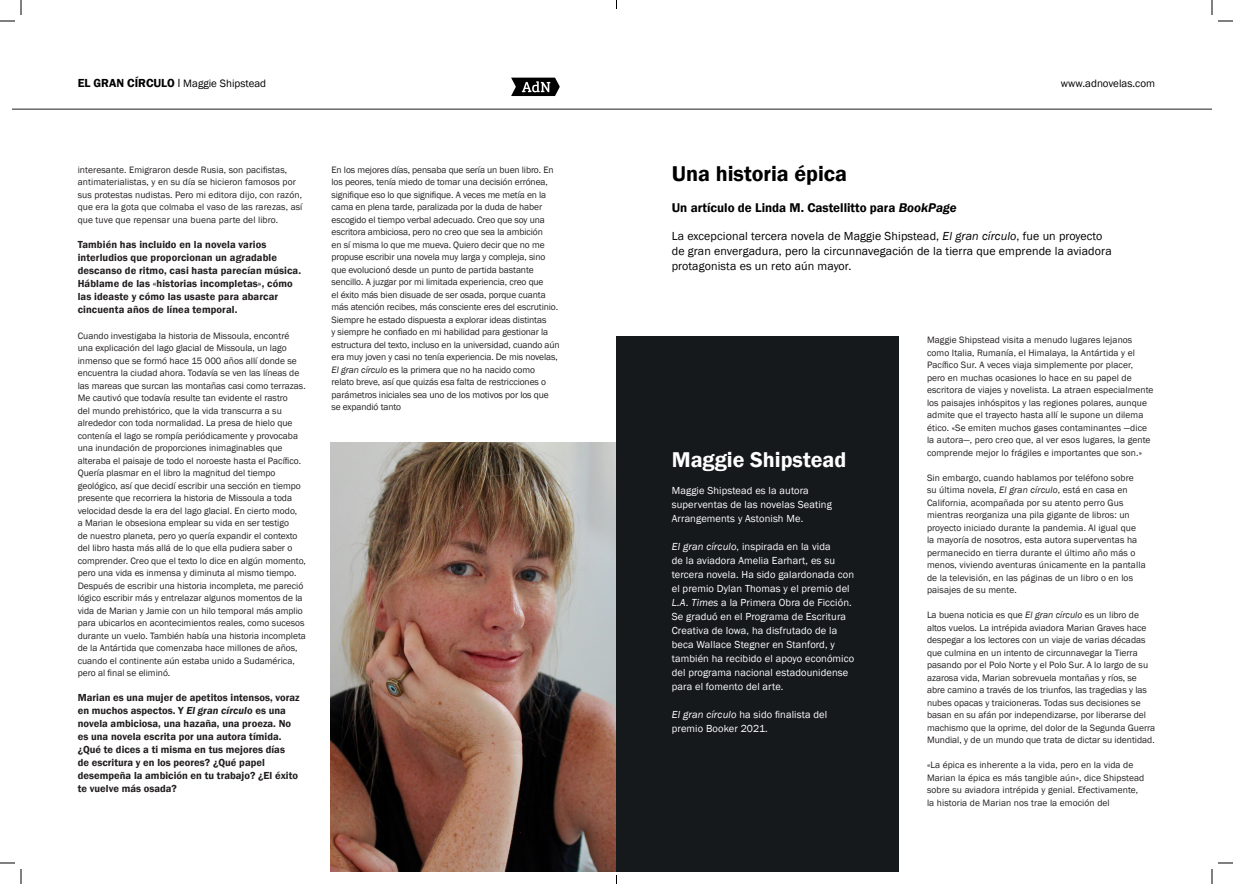
<style>
.page{position:relative;width:1233px;height:884px;background:#fff}
.page>*{position:absolute;margin:0;border:0;box-sizing:border-box;transform-origin:0 0}
.t1{font:600 22px "Franklin Gothic";color:#000001}
.t2{font:600 22px "Franklin Gothic";color:#fff}
.t3{font:600 13px "Franklin Gothic";color:#000001}
.t4{font:12px/15px "Franklin Gothic";letter-spacing:.01em;color:#000001}
.t5{font:11px "Franklin Gothic";color:#000001}
.t6{font:600 10.5px/13px "Franklin Gothic";letter-spacing:.005em;color:#231f20}
.t7{font:10.5px/14px "Franklin Gothic";letter-spacing:.01em;color:#fff}
.t8{font:9.5px/12.5px "Franklin Gothic";color:#231f20}
.s1{font-weight:600;font-size:12px}
.s2{font-family:"Benton Sans"}
.s3{font-style:italic}
</style>
<div class="page">
<svg style="left:511px;top:78px;width:49px;height:18px"></svg>
<hr style="left:12px;top:109px;width:1200px;height:1px;background:#231f20">
<img style="left:330px;top:442px;width:286px;height:429px">
<div style="left:616px;top:336px;width:282px;height:535px;background:#15191c"></div>
<svg style="left:1218px;top:20px;width:15px;height:2px"></svg>
<svg style="left:1218px;top:862px;width:15px;height:2px"></svg>
<svg style="left:0;top:0;width:22px;height:22px"></svg>
<svg style="left:0;top:862px;width:22px;height:22px"></svg>
<svg style="left:1211px;top:0;width:1px;height:15px"></svg>
<svg style="left:1211px;top:869px;width:1px;height:15px"></svg>
<p class="t5" style="left:78px;top:76px;width:190px"><span class="s1">EL GRAN CÍRCULO</span> <span class="s2">I</span> Maggie Shipstead</p>
<p class="t5" style="left:1061px;top:76px;width:96px">www.adnovelas.com</p>
<p class="t8" style="left:78px;top:164px;width:226px">interesante. Emigraron desde Rusia, son pacifistas, antimaterialistas, y en su día se hicieron famosos por sus protestas nudistas. Pero mi editora dijo, con razón, que era la gota que colmaba el vaso de las rarezas, así que tuve que repensar una buena parte del libro.</p>
<p class="t6" style="left:78px;top:238px;width:225px">También has incluido en la novela varios interludios que proporcionan un agradable descanso de ritmo, casi hasta parecían música.<br>Háblame de las «historias incompletas», cómo las ideaste y cómo las usaste para abarcar cincuenta años de línea temporal.</p>
<p class="t8" style="left:78px;top:330px;width:230px">Cuando investigaba la historia de Missoula, encontré una explicación del lago glacial de Missoula, un lago inmenso que se formó hace 15 000 años allí donde se encuentra la ciudad ahora. Todavía se ven las líneas de las mareas que surcan las montañas casi como terrazas.<br>Me cautivó que todavía resulte tan evidente el rastro<br>del mundo prehistórico, que la vida transcurra a su alrededor con toda normalidad. La presa de hielo que contenía el lago se rompía periódicamente y provocaba una inundación de proporciones inimaginables que alteraba el paisaje de todo el noroeste hasta el Pacífico.<br>Quería plasmar en el libro la magnitud del tiempo geológico, así que decidí escribir una sección en tiempo presente que recorriera la historia de Missoula a toda velocidad desde la era del lago glacial. En cierto modo,<br>a Marian le obsesiona emplear su vida en ser testigo<br>de nuestro planeta, pero yo quería expandir el contexto del libro hasta más allá de lo que ella pudiera saber o comprender. Creo que el texto lo dice en algún momento, pero una vida es inmensa y diminuta al mismo tiempo.<br>Después de escribir una historia incompleta, me pareció lógico escribir más y entrelazar algunos momentos de la vida de Marian y Jamie con un hilo temporal más amplio para ubicarlos en acontecimientos reales, como sucesos durante un vuelo. También había una historia incompleta de la Antártida que comenzaba hace millones de años, cuando el continente aún estaba unido a Sudamérica, pero al final se eliminó.</p>
<p class="t6" style="left:78px;top:691px;width:223px">Marian es una mujer de apetitos intensos, voraz en muchos aspectos. Y <span class="s3">El gran círculo</span> es una novela ambiciosa, una hazaña, una proeza. No es una novela escrita por una autora tímida. ¿Qué te dices a ti misma en tus mejores días<br>de escritura y en los peores? ¿Qué papel desempeña la ambición en tu trabajo? ¿El éxito te vuelve más osada?</p>
<p class="t8" style="left:331px;top:164px;width:230px">En los mejores días, pensaba que sería un buen libro. En los peores, tenía miedo de tomar una decisión errónea, signifique eso lo que signifique. A veces me metía en la cama en plena tarde, paralizada por la duda de haber escogido el tiempo verbal adecuado. Creo que soy una escritora ambiciosa, pero no creo que sea la ambición<br>en sí misma lo que me mueva. Quiero decir que no me propuse escribir una novela muy larga y compleja, sino que evolucionó desde un punto de partida bastante sencillo. A juzgar por mi limitada experiencia, creo que<br>el éxito más bien disuade de ser osada, porque cuanta más atención recibes, más consciente eres del escrutinio.<br>Siempre he estado dispuesta a explorar ideas distintas<br>y siempre he confiado en mi habilidad para gestionar la estructura del texto, incluso en la universidad, cuando aún era muy joven y casi no tenía experiencia. De mis novelas, <span class="s3">El gran círculo</span> es la primera que no ha nacido como relato breve, así que quizás esa falta de restricciones o parámetros iniciales sea uno de los motivos por los que se expandió tanto</p>
<p class="t1" style="left:672px;top:161px;width:177px">Una historia épica</p>
<p class="t3" style="left:672px;top:200px;width:286px">Un artículo de Linda M. Castellitto para <span class="s3">BookPage</span></p>
<p class="t4" style="left:672px;top:228px;width:441px">La excepcional tercera novela de Maggie Shipstead, <span class="s3">El gran círculo</span>, fue un proyecto de gran envergadura, pero la circunnavegación de la tierra que emprende la aviadora protagonista es un reto aún mayor.</p>
<p class="t2" style="left:672px;top:446px;width:176px">Maggie Shipstead</p>
<p class="t7" style="left:672px;top:484px;width:162px">Maggie Shipstead es la autora superventas de las novelas Seating<br>Arrangements y Astonish Me.</p>
<p class="t7" style="left:672px;top:540px;width:184px"><span class="s3">El gran círculo</span>, inspirada en la vida<br>de la aviadora Amelia Earhart, es su tercera novela. Ha sido galardonada con el premio Dylan Thomas y el premio del <span class="s3">L.A. Times</span> a la Primera Obra de Ficción.<br>Se graduó en el Programa de Escritura Creativa de Iowa, ha disfrutado de la beca Wallace Stegner en Stanford, y también ha recibido el apoyo económico del programa nacional estadounidense para el fomento del arte.</p>
<p class="t7" style="left:672px;top:708px;width:157px"><span class="s3">El gran círculo</span> ha sido finalista del premio Booker 2021.</p>
<p class="t8" style="left:927px;top:334px;width:228px">Maggie Shipstead visita a menudo lugares lejanos como Italia, Rumanía, el Himalaya, la Antártida y el Pacífico Sur. A veces viaja simplemente por placer, pero en muchas ocasiones lo hace en su papel de escritora de viajes y novelista. La atraen especialmente los paisajes inhóspitos y las regiones polares, aunque admite que el trayecto hasta allí le supone un dilema ético. «Se emiten muchos gases contaminantes —dice la autora—, pero creo que, al ver esos lugares, la gente comprende mejor lo frágiles e importantes que son.»</p>
<p class="t8" style="left:927px;top:471px;width:220px">Sin embargo, cuando hablamos por teléfono sobre su última novela, <span class="s3">El gran círculo</span>, está en casa en California, acompañada por su atento perro Gus mientras reorganiza una pila gigante de libros: un proyecto iniciado durante la pandemia. Al igual que la mayoría de nosotros, esta autora superventas ha permanecido en tierra durante el último año más o menos, viviendo aventuras únicamente en la pantalla de la televisión, en las páginas de un libro o en los paisajes de su mente.</p>
<p class="t8" style="left:927px;top:609px;width:230px">La buena noticia es que <span class="s3">El gran círculo</span> es un libro de altos vuelos. La intrépida aviadora Marian Graves hace despegar a los lectores con un viaje de varias décadas que culmina en un intento de circunnavegar la Tierra pasando por el Polo Norte y el Polo Sur. A lo largo de su azarosa vida, Marian sobrevuela montañas y ríos, se abre camino a través de los triunfos, las tragedias y las nubes opacas y traicioneras. Todas sus decisiones se basan en su afán por independizarse, por liberarse del machismo que la oprime, del dolor de la Segunda Guerra Mundial, y de un mundo que trata de dictar su identidad.</p>
<p class="t8" style="left:927px;top:759px;width:219px">«La épica es inherente a la vida, pero en la vida de Marian la épica es más tangible aún», dice Shipstead sobre su aviadora intrépida y genial. Efectivamente, la historia de Marian nos trae la emoción del</p>
</div>
